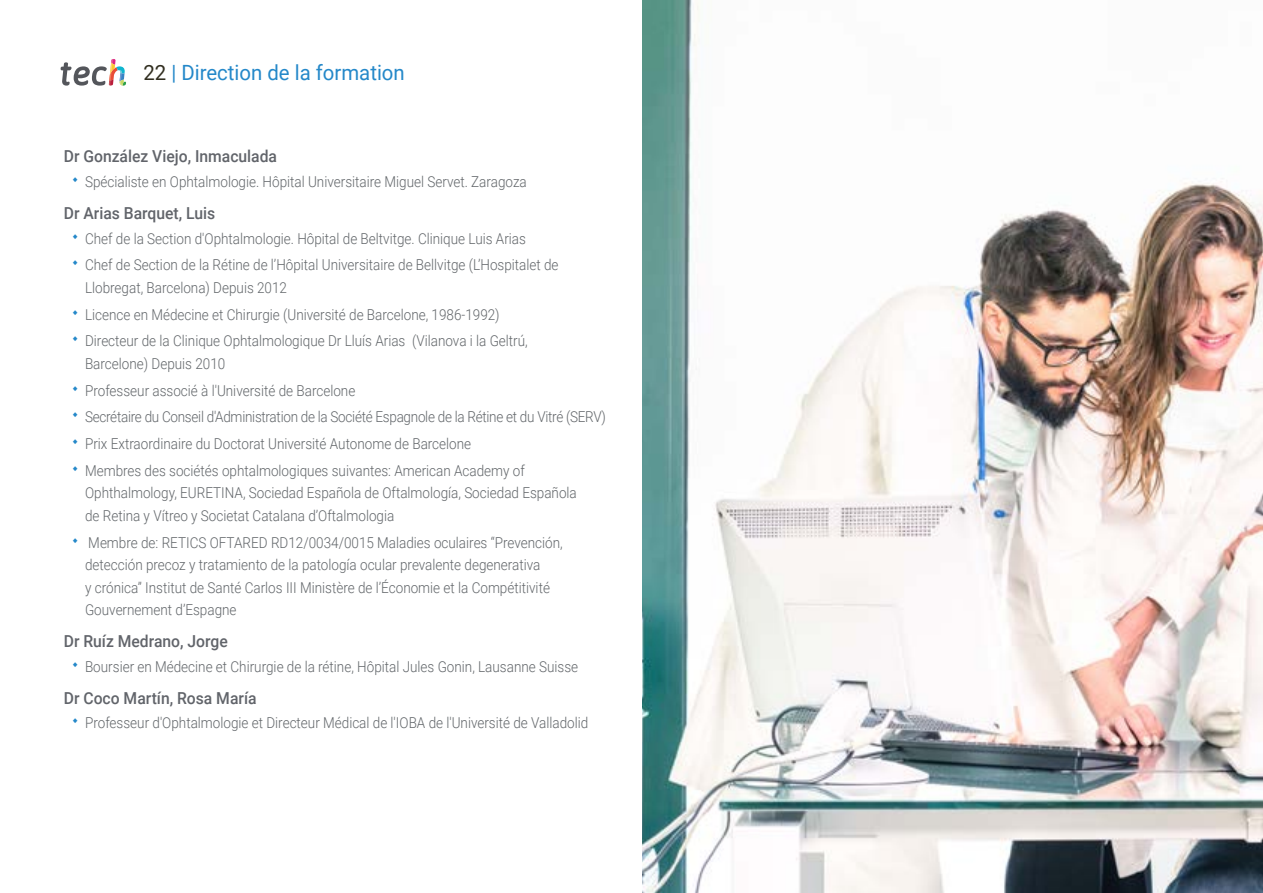
<style>
.page{position:relative;width:1263px;height:893px;background:#fff}
.page>*{position:absolute;margin:0;border:0;box-sizing:border-box;transform-origin:0 0}
.t1{font:21px "Roboto";color:#2488c9}
.t2{font:500 16.5px "Roboto";color:#61646a;scale:.95 1}
.t3{font:300 15px/26.7px "Roboto";color:#62666a;scale:.9 1}
.s1{color:#312e20}
</style>
<div class="page">
<img style="left:642px;top:0;width:621px;height:893px">
<svg style="left:61px;top:59px;width:65px;height:27px"></svg>
<h1 class="t1" style="left:144px;top:57px;width:263px"><span class="s1">22</span> | Direction de la formation</h1>
<p class="t2" style="left:64px;top:145px;width:226px">Dr González Viejo, Inmaculada</p>
<p class="t3" style="left:85px;top:168px;width:492px">Spécialiste en Ophtalmologie. Hôpital Universitaire Miguel Servet. Zaragoza</p>
<p class="t2" style="left:64px;top:202px;width:161px">Dr Arias Barquet, Luis</p>
<p class="t3" style="left:85px;top:224px;width:528px">Chef de la Section d'Ophtalmologie. Hôpital de Beltvitge. Clinique Luis Arias<br>Chef de Section de la Rétine de l’Hôpital Universitaire de Bellvitge (L’Hospitalet de</p>
<p class="t3" style="left:85px;top:274px;width:493px">Llobregat, Barcelona) Depuis 2012<br>Licence en Médecine et Chirurgie (Université de Barcelone, 1986-1992)<br>Directeur de la Clinique Ophtalmologique Dr Lluís Arias (Vilanova i la Geltrú,</p>
<p class="t3" style="left:85px;top:350px;width:580px">Barcelone) Depuis 2010<br>Professeur associé à l'Université de Barcelone<br>Secrétaire du Conseil d'Administration de la Société Espagnole de la Rétine et du Vitré (SERV)<br>Prix Extraordinaire du Doctorat Université Autonome de Barcelone<br>Membres des sociétés ophtalmologiques suivantes: American Academy of</p>
<p class="t3" style="left:85px;top:481px;width:548px;line-height:22.5px">Ophthalmology, EURETINA, Sociedad Española de Oftalmología, Sociedad Española de Retina y Vítreo y Societat Catalana d’Oftalmologia</p>
<p class="t3" style="left:85px;top:531px;width:532px;line-height:22.5px">Membre de: RETICS OFTARED RD12/0034/0015 Maladies oculaires “Prevención, detección precoz y tratamiento de la patología ocular prevalente degenerativa<br>y crónica” Institut de Santé Carlos III Ministère de l’Économie et la Compétitivité Gouvernement d’Espagne</p>
<p class="t2" style="left:64px;top:630px;width:174px">Dr Ruíz Medrano, Jorge</p>
<p class="t3" style="left:85px;top:653px;width:549px">Boursier en Médecine et Chirurgie de la rétine, Hôpital Jules Gonin, Lausanne Suisse</p>
<p class="t2" style="left:64px;top:686px;width:204px">Dr Coco Martín, Rosa María</p>
<p class="t3" style="left:85px;top:709px;width:561px">Professeur d'Ophtalmologie et Directeur Médical de l'IOBA de l'Université de Valladolid</p>
</div>
